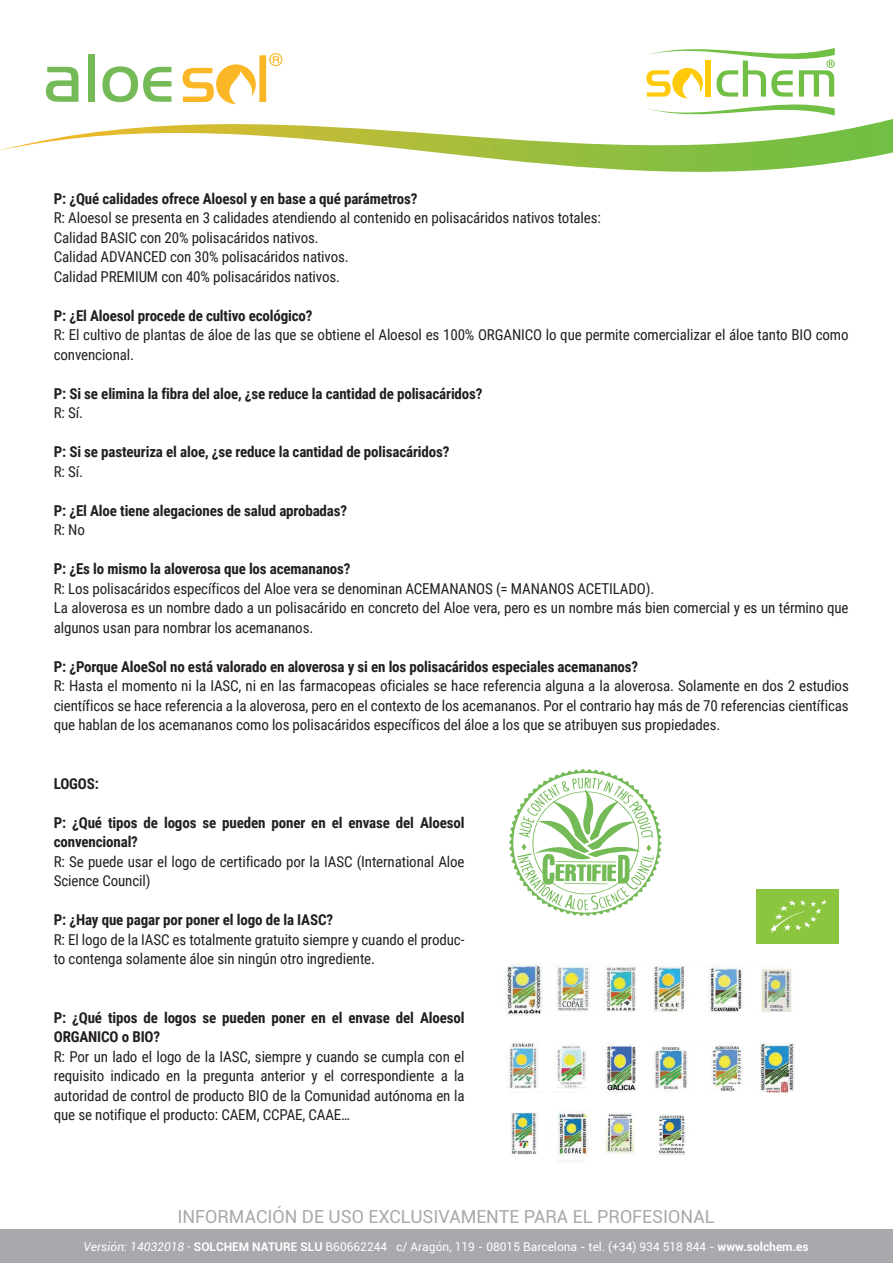
<style>
.page{position:relative;width:893px;height:1263px;background:#fff}
.page>*{position:absolute;margin:0;border:0;box-sizing:border-box;transform-origin:0 0}
.t1{font:18px "Roboto";color:#a8a9ad}
.t2{font:15px/19.5px "Roboto Condensed";letter-spacing:-.01em;color:#231f20}
.t3{font:700 15px/19.5px "Roboto Condensed";letter-spacing:-.01em;color:#231f20}
.t4{font:12px "Roboto";color:#fff}
.s1{font-style:italic}
.s2{font-weight:700}
</style>
<div class="page">
<svg style="left:646px;top:48px;width:189px;height:64px"></svg>
<div style="left:0;top:1229px;width:893px;height:34px;background:#a8a9ad"></div>
<svg style="left:0;top:112px;width:893px;height:60px"></svg>
<svg style="left:46px;top:67px;width:32px;height:35px"></svg>
<div style="left:88px;top:54px;width:7px;height:48px;background:#74ba57"></div>
<svg style="left:102px;top:66px;width:69px;height:36px"></svg>
<svg style="left:183px;top:53px;width:99px;height:51px"></svg>
<svg style="left:509px;top:769px;width:153px;height:147px"></svg>
<div style="left:756px;top:889px;width:83px;height:55px;background:#8bc63e"></div>
<svg style="left:770px;top:900px;width:57px;height:33px"></svg>
<img style="left:505px;top:963px;width:290px;height:192px">
<img style="left:550px;top:1107px;width:49px;height:55px">
<img style="left:654px;top:1111px;width:36px;height:43px">
<p class="t3" style="left:54px;top:188px;width:365px">P: ¿Qué calidades ofrece Aloesol y en base a qué parámetros?</p>
<p class="t2" style="left:54px;top:207px;width:549px">R: Aloesol se presenta en 3 calidades atendiendo al contenido en polisacáridos nativos totales:<br>Calidad BASIC con 20% polisacáridos nativos.<br>Calidad ADVANCED con 30% polisacáridos nativos.<br>Calidad PREMIUM con 40% polisacáridos nativos.</p>
<p class="t3" style="left:54px;top:305px;width:260px">P: ¿El Aloesol procede de cultivo ecológico?</p>
<p class="t2" style="left:54px;top:324px;width:796px">R: El cultivo de plantas de áloe de las que se obtiene el Aloesol es 100% ORGANICO lo que permite comercializar el áloe tanto BIO como convencional.</p>
<p class="t3" style="left:54px;top:383px;width:430px">P: Si se elimina la fibra del aloe, ¿se reduce la cantidad de polisacáridos?</p>
<p class="t2" style="left:54px;top:402px;width:31px">R: Sí.</p>
<p class="t3" style="left:54px;top:441px;width:397px">P: Si se pasteuriza el aloe, ¿se reduce la cantidad de polisacáridos?</p>
<p class="t2" style="left:54px;top:461px;width:31px">R: Sí.</p>
<p class="t3" style="left:54px;top:500px;width:295px">P: ¿El Aloe tiene alegaciones de salud aprobadas?</p>
<p class="t2" style="left:54px;top:519px;width:33px">R: No</p>
<p class="t3" style="left:54px;top:558px;width:298px">P: ¿Es lo mismo la aloverosa que los acemananos?</p>
<p class="t2" style="left:54px;top:578px;width:796px">R: Los polisacáridos específicos del Aloe vera se denominan ACEMANANOS (= MANANOS ACETILADO).<br>La aloverosa es un nombre dado a un polisacárido en concreto del Aloe vera, pero es un nombre más bien comercial y es un término que algunos usan para nombrar los acemananos.</p>
<p class="t3" style="left:54px;top:656px;width:586px">P: ¿Porque AloeSol no está valorado en aloverosa y si en los polisacáridos especiales acemananos?</p>
<p class="t2" style="left:54px;top:675px;width:796px;text-align:justify">R: Hasta el momento ni la IASC, ni en las farmacopeas oficiales se hace referencia alguna a la aloverosa. Solamente en dos 2 estudios científicos se hace referencia a la aloverosa, pero en el contexto de los acemananos. Por el contrario hay más de 70 referencias científicas que hablan de los acemananos como los polisacáridos específicos del áloe a los que se atribuyen sus propiedades.</p>
<p class="t3" style="left:54px;top:773px;width:47px">LOGOS:</p>
<p class="t3" style="left:54px;top:812px;width:412px">P: ¿Qué tipos de logos se pueden poner en el envase del Aloesol convencional?</p>
<p class="t2" style="left:54px;top:851px;width:412px">R: Se puede usar el logo de certificado por la IASC (International Aloe<br>Science Council)</p>
<p class="t3" style="left:54px;top:909px;width:281px">P: ¿Hay que pagar por poner el logo de la IASC?</p>
<p class="t2" style="left:54px;top:929px;width:412px">R: El logo de la IASC es totalmente gratuito siempre y cuando el produc&shy;to contenga solamente áloe sin ningún otro ingrediente.</p>
<p class="t3" style="left:54px;top:1007px;width:412px">P: ¿Qué tipos de logos se pueden poner en el envase del Aloesol<br>ORGANICO o BIO?</p>
<p class="t2" style="left:54px;top:1046px;width:412px;text-align:justify">R: Por un lado el logo de la IASC, siempre y cuando se cumpla con el requisito indicado en la pregunta anterior y el correspondiente a la autoridad de control de producto BIO de la Comunidad autónoma en la que se notifique el producto: CAEM, CCPAE, CAAE…</p>
<p class="t1" style="left:177px;top:1204px;width:539px">INFORMACIÓN DE USO EXCLUSIVAMENTE PARA EL PROFESIONAL</p>
<p class="t4" style="left:84px;top:1238px;width:727px"><span class="s1">Versión: 14032018</span> <span class="s2">· SOLCHEM NATURE SLU</span> B60662244 c/ Aragón, 119 - 08015 Barcelona - tel. (+34) 934 518 844 - <span class="s2">www.solchem.es</span></p>
</div>
